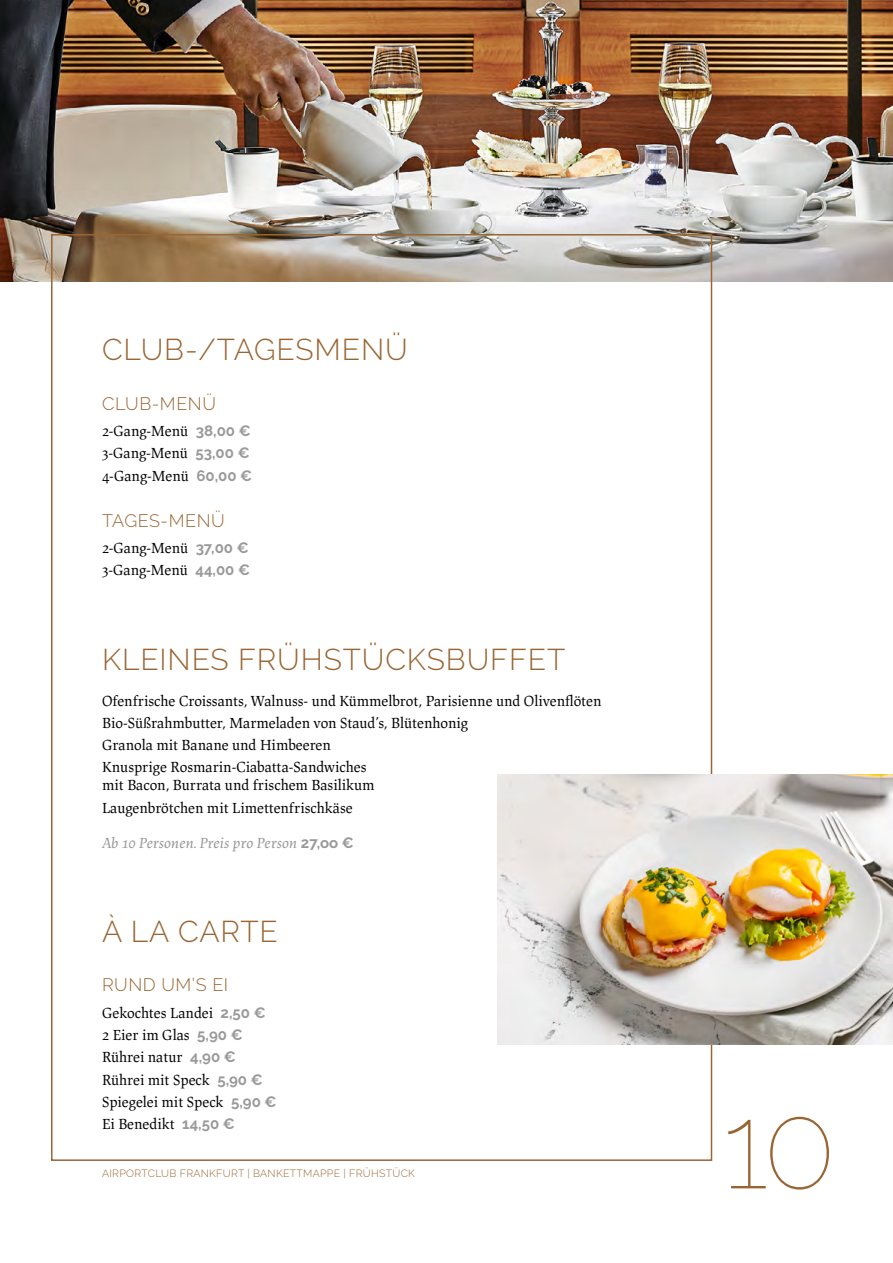
<style>
.page{position:relative;width:893px;height:1263px;background:#fff}
.page>*{position:absolute;margin:0;border:0;box-sizing:border-box;transform-origin:0 0}
.t1{font:100 120px "Raleway";color:#963}
.t2{font:300 30px "Raleway";letter-spacing:.03em;color:#963}
.t3{font:300 18px "Raleway";letter-spacing:.03em;color:#963}
.t4{font:15px/22.2px "Lapture Subhead";color:#000}
.t5{font:italic 15px "Lapture Subhead";letter-spacing:-.01em;color:#999}
.t6{font:300 10.5px "Raleway";letter-spacing:.03em;color:#963}
.s1{font-family:"Raleway";font-weight:700;color:#999}
.s2{font-family:"Raleway";font-weight:700;font-style:normal}
</style>
<div class="page">
<img style="left:0;top:0;width:893px;height:281px">
<img style="left:497px;top:774px;width:396px;height:270px">
<h2 class="t2" style="left:102px;top:332px;width:307px">CLUB-/TAGESMENÜ</h2>
<p class="t3" style="left:102px;top:393px;width:115px">CLUB-MENÜ</p>
<p class="t4" style="left:102px;top:420px;width:152px">2-Gang-Menü <span class="s1">38,00 €<br></span>3-Gang-Menü <span class="s1">53,00 €<br></span>4-Gang-Menü <span class="s1">60,00 €</span></p>
<p class="t3" style="left:102px;top:510px;width:124px">TAGES-MENÜ</p>
<p class="t4" style="left:102px;top:537px;width:150px">2-Gang-Menü <span class="s1">37,00 €<br></span>3-Gang-Menü <span class="s1">44,00 €</span></p>
<h2 class="t2" style="left:102px;top:641px;width:465px">KLEINES FRÜHSTÜCKSBUFFET</h2>
<p class="t4" style="left:102px;top:690px;width:501px">Ofenfrische Croissants, Walnuss- und Kümmelbrot, Parisienne und Olivenflöten Bio-Süßrahmbutter, Marmeladen von Staud’s, Blütenhonig<br>Granola mit Banane und Himbeeren<br>Knusprige Rosmarin-Ciabatta-Sandwiches</p>
<p class="t4" style="left:102px;top:774px;width:274px">mit Bacon, Burrata und frischem Basilikum<br>Laugenbrötchen mit Limettenfrischkäse</p>
<p class="t5" style="left:102px;top:834px;width:253px">Ab 10 Personen. Preis pro Person <span class="s2">27,oo €</span></p>
<h2 class="t2" style="left:102px;top:914px;width:177px">À LA CARTE</h2>
<p class="t3" style="left:102px;top:975px;width:128px">RUND UM’S EI</p>
<p class="t4" style="left:102px;top:1002px;width:176px">Gekochtes Landei <span class="s1">2,50 €<br></span>2 Eier im Glas <span class="s1">5,90 €<br></span>Rührei natur <span class="s1">4,90 €<br></span>Rührei mit Speck <span class="s1">5,90 €<br></span>Spiegelei mit Speck <span class="s1">5,90 €<br></span>Ei Benedikt <span class="s1">14,50 €</span></p>
<p class="t6" style="left:102px;top:1167px;width:314px">AIRPORTCLUB FRANKFURT | BANKETTMAPPE | FRÜHSTÜCK</p>
<h1 class="t1" style="left:723px;top:1075px;width:115px">10</h1>
</div>
